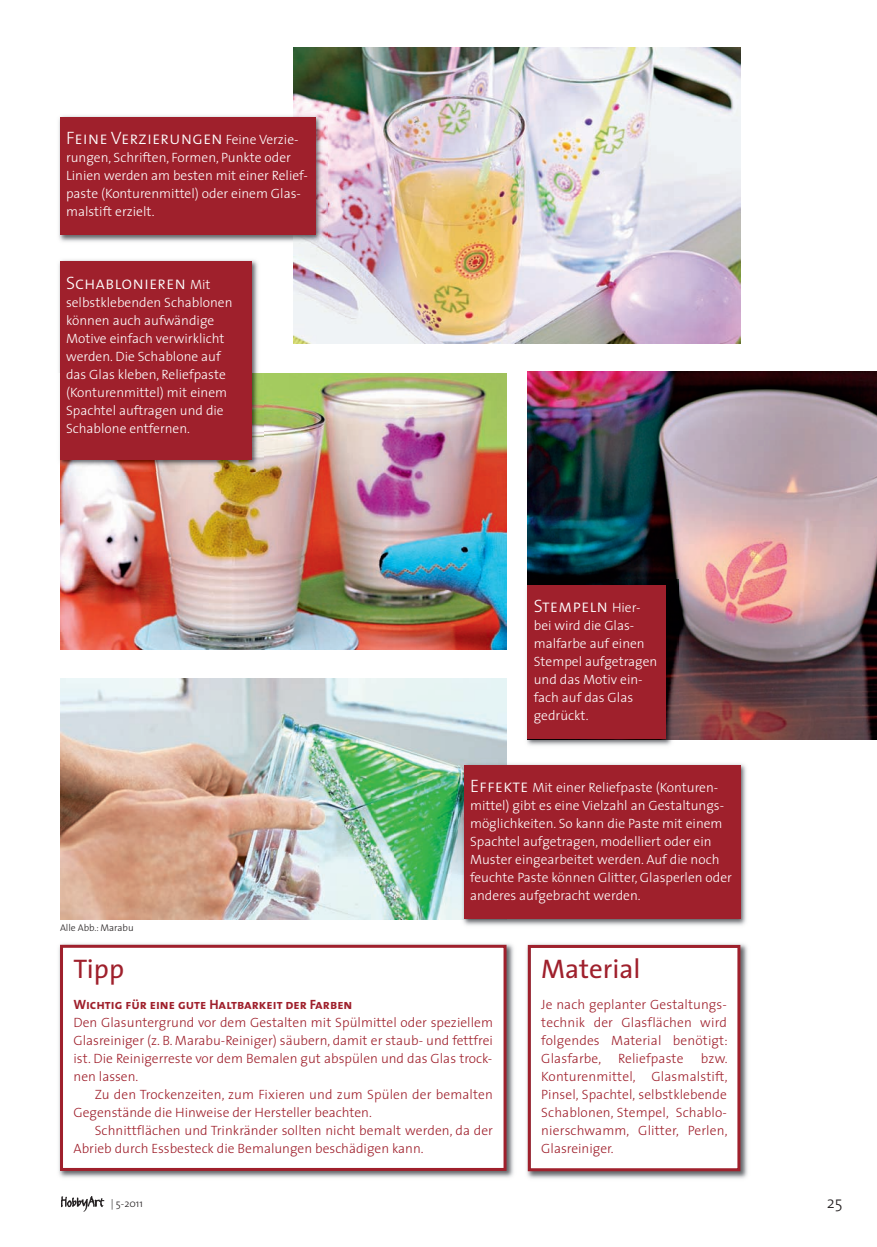
<style>
.page{position:relative;width:877px;height:1247px;background:#fff}
.page>*{position:absolute;margin:0;border:0;box-sizing:border-box;transform-origin:0 0}
.t1{font:27px "The Sans";color:#9f202c}
.t2{font:18px "The Sans Light Caps";color:#fff}
.t3{font:300 16.5px "The Sans";color:#231f20}
.t4{font:300 13.5px/18px "The Sans";color:#fff}
.t5{font:300 13.5px/18px "The Sans";color:#9f202c;text-align:justify}
.t6{font:13.5px "The Sans Bold Caps";color:#9f202c}
.t7{font:300 10.5px "The Sans";color:#231f20}
.t8{font:300 9.75px "The Sans";color:#231f20}
.s1{font-family:"The Sans";font-weight:300;font-size:13.5px}
.s2{font-family:"The Sans Light Caps";font-weight:400;font-size:18px}
</style>
<div class="page">
<img style="left:62px;top:1196px;width:42px;height:16px">
<img style="left:294px;top:47px;width:446px;height:296px">
<img style="left:60px;top:373px;width:446px;height:276px">
<img style="left:60px;top:678px;width:446px;height:241px">
<img style="left:528px;top:372px;width:349px;height:367px">
<img style="left:59px;top:112px;width:268px;height:135px">
<div style="left:60px;top:117px;width:255px;height:118px;background:#9f202c"></div>
<img style="left:59px;top:260px;width:204px;height:212px">
<div style="left:60px;top:262px;width:191px;height:198px;background:#9f202c"></div>
<img style="left:458px;top:760px;width:288px;height:166px">
<div style="left:464px;top:765px;width:276px;height:154px;background:#9f202c"></div>
<img style="left:526px;top:580px;width:152px;height:166px">
<div style="left:528px;top:585px;width:138px;height:154px;background:#9f202c"></div>
<img style="left:527px;top:944px;width:221px;height:235px">
<div style="left:531px;top:948px;width:206px;height:220px;background:#fff"></div>
<div style="left:528px;top:945px;width:212px;height:226px;border:3px solid #9f202c"></div>
<img style="left:58px;top:943px;width:456px;height:235px">
<div style="left:63px;top:948px;width:440px;height:220px;background:#fff"></div>
<div style="left:60px;top:945px;width:446px;height:226px;border:3px solid #9f202c"></div>
<h2 class="t2" style="left:66px;top:127px;width:234px">Feine Verzierungen <span class="s1">Feine Verzie-</span></h2>
<p class="t4" style="left:66px;top:150px;width:243px">rungen, Schriften, Formen, Punkte oder Linien werden am besten mit einer Relief&shy;paste (Konturenmittel) oder einem Glas&shy;malstift erzielt.</p>
<h2 class="t2" style="left:66px;top:272px;width:146px">Schablonieren <span class="s1">Mit</span></h2>
<p class="t4" style="left:66px;top:295px;width:168px">selbstklebenden Schablonen können auch aufwändige<br>Motive einfach verwirklicht werden. Die Schablone auf das Glas kleben, Reliefpaste (Konturenmittel) mit einem<br>Spachtel auftragen und die<br>Schablone entfernen.</p>
<p class="t8" style="left:60px;top:924px;width:75px">Alle Abb.: Marabu</p>
<h2 class="t2" style="left:534px;top:595px;width:108px">Stempeln <span class="s1">Hier-</span></h2>
<p class="t4" style="left:534px;top:618px;width:125px">bei wird die Glas&shy;malfarbe auf einen<br>Stempel aufgetragen und das Motiv ein&shy;fach auf das Glas gedrückt.</p>
<p class="t4" style="left:470px;top:780px;width:263px"><span class="s2">Effekte</span> Mit einer Reliefpaste (Konturen&shy;mittel) gibt es eine Vielzahl an Gestaltungs&shy;möglichkeiten. So kann die Paste mit einem Spachtel aufgetragen, modelliert oder ein Muster eingearbeitet werden. Auf die noch feuchte Paste können Glitter, Glasperlen oder anderes aufgebracht werden.</p>
<h1 class="t1" style="left:74px;top:958px;width:52px">Tipp</h1>
<p class="t6" style="left:74px;top:996px;width:280px">Wichtig für eine gute Haltbarkeit der Farben</p>
<p class="t5" style="left:74px;top:1015px;width:421px">Den Glasuntergrund vor dem Gestalten mit Spülmittel oder speziellem Glasreiniger (z. B. Marabu-Reiniger) säubern, damit er staub- und fettfrei ist. Die Reinigerreste vor dem Bemalen gut abspülen und das Glas trock&shy;nen lassen.</p>
<p class="t5" style="left:74px;top:1087px;width:421px;text-indent:21px">Zu den Trockenzeiten, zum Fixieren und zum Spülen der bemalten<br>Gegenstände die Hinweise der Hersteller beachten.</p>
<p class="t5" style="left:74px;top:1123px;width:421px;text-indent:21px">Schnittflächen und Trinkränder sollten nicht bemalt werden, da der<br>Abrieb durch Essbesteck die Bemalungen beschädigen kann.</p>
<h1 class="t1" style="left:541px;top:958px;width:101px">Material</h1>
<p class="t5" style="left:541px;top:997px;width:188px">Je nach geplanter Gestaltungs&shy;technik der Glasflächen wird folgendes Material benötigt:<br>Glasfarbe, Reliefpaste</p>
<p class="t5" style="left:541px;top:1051px;width:188px;text-indent:160px">bzw.<br>Konturenmittel, Glasmalstift, Pinsel, Spachtel, selbstklebende Schablonen, Stempel, Schablo&shy;nierschwamm, Glitter, Perlen, Glasreiniger.</p>
<p class="t7" style="left:111px;top:1199px;width:34px">| 5-2011</p>
<p class="t3" style="left:827px;top:1195px;width:17px">25</p>
</div>
